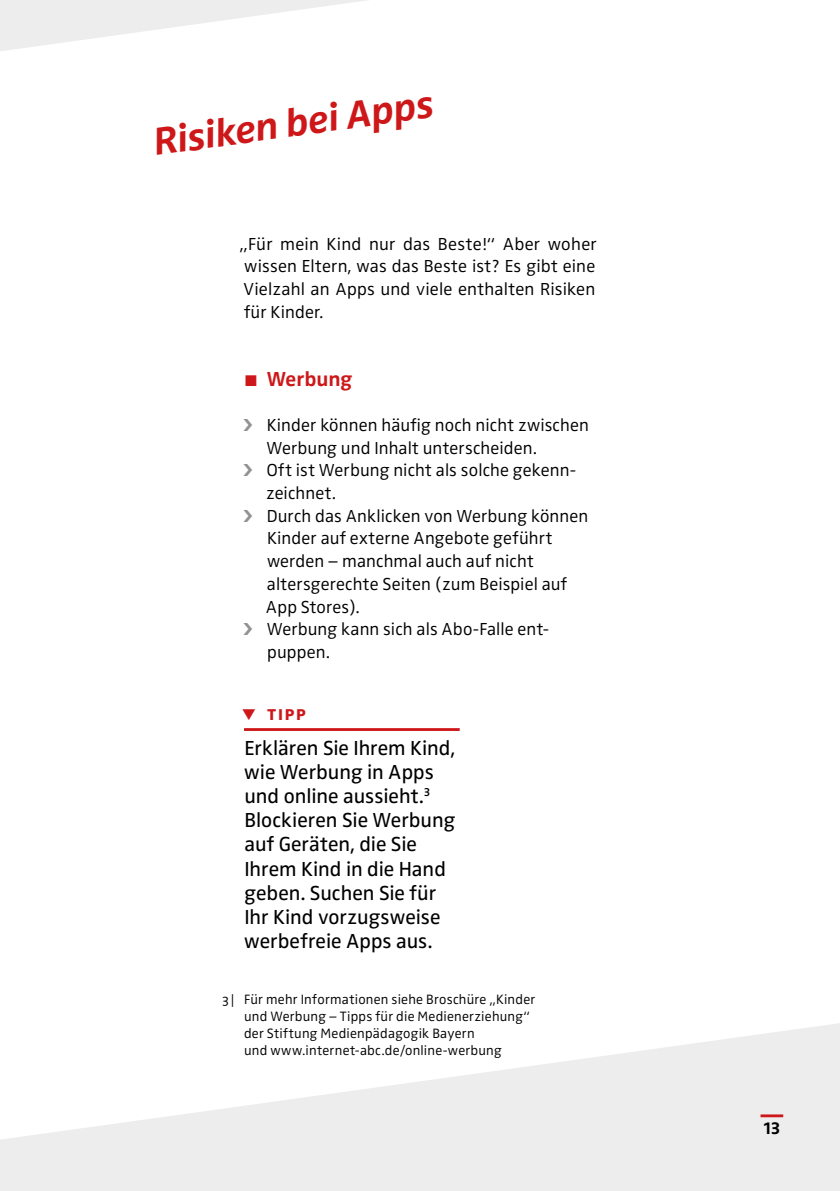
<style>
.page{position:relative;width:840px;height:1191px;background:#fff}
.page>*{position:absolute;margin:0;border:0;box-sizing:border-box;transform-origin:0 0}
.t1{font:italic 700 40px "Zwo OT";color:#cd1719}
.t2{font:21px/24px "Zwo OT";color:#000}
.t3{font:700 21px "Zwo OT";color:#cd1719}
.t4{font:300 18px/22.6px "Zwo OT";letter-spacing:.005em;color:#000;text-align:justify}
.t5{font:700 18px "Zwo OT";color:#000}
.t6{font:300 14px/17px "Zwo OT";letter-spacing:.015em;color:#000}
.s1{font-size:16px}
.s2{font-weight:900;color:#929292}
.s3{font-weight:700;font-size:17.4px;color:#cd1719}
.s4{font-weight:700;color:#cd1719}
</style>
<div class="page">
<svg style="left:0;top:1023px;width:839px;height:168px;fill:#ededed"></svg>
<svg style="left:0;top:0;width:367px;height:51px;fill:#ededed"></svg>
<hr style="left:244px;top:728px;width:215px;height:3px;background:#cd1719">
<hr style="left:760px;top:1114px;width:22px;height:3px;background:#cd1719">
<h1 class="t1" style="left:151px;top:119px;width:283px;rotate:-8deg">Risiken bei Apps</h1>
<p class="t4" style="left:239px;top:233px;width:359px">„Für mein Kind nur das Beste!“ Aber woher wissen Eltern, was das Beste ist? Es gibt eine Vielzahl an Apps und viele enthalten Risiken für Kinder.</p>
<p class="t3" style="left:244px;top:366px;width:109px"><span class="s1">■</span> Werbung</p>
<p class="t4" style="left:243px;top:414px;width:347px"><span class="s2">&gt;</span> Kinder können häufig noch nicht zwischen</p>
<p class="t4" style="left:266px;top:437px;width:272px">Werbung und Inhalt unterscheiden.</p>
<p class="t4" style="left:243px;top:459px;width:334px"><span class="s2">&gt;</span> Oft ist Werbung nicht als solche gekenn-</p>
<p class="t4" style="left:266px;top:482px;width:71px">zeichnet.</p>
<p class="t4" style="left:243px;top:505px;width:346px"><span class="s2">&gt;</span> Durch das Anklicken von Werbung können</p>
<p class="t4" style="left:267px;top:527px;width:287px">Kinder auf externe Angebote geführt</p>
<p class="t4" style="left:267px;top:550px;width:268px">werden – manchmal auch auf nicht</p>
<p class="t4" style="left:267px;top:573px;width:301px">altersgerechte Seiten (zum Beispiel auf</p>
<p class="t4" style="left:266px;top:595px;width:95px">App Stores).</p>
<p class="t4" style="left:243px;top:618px;width:305px"><span class="s2">&gt;</span> Werbung kann sich als Abo-Falle ent-</p>
<p class="t4" style="left:267px;top:641px;width:64px">puppen.</p>
<p class="t2" style="left:242px;top:695px;width:214px;line-height:35.4px"><span class="s3">▼</span> <span class="s4">tipp<br></span>Erklären Sie Ihrem Kind,</p>
<p class="t2" style="left:244px;top:760px;width:212px">wie Werbung in Apps und online aussieht.<sup>3<br></sup>Blockieren Sie Werbung auf Geräten, die Sie<br>Ihrem Kind in die Hand geben. Suchen Sie für<br>Ihr Kind vorzugsweise werbefreie Apps aus.</p>
<p class="t6" style="left:244px;top:991px;width:293px;text-indent:-23px">3 | Für mehr Informationen siehe Broschüre „Kinder und Werbung – Tipps für die Medienerziehung“ der Stiftung Medienpädagogik Bayern<br>und www.internet-abc.de/online-werbung</p>
<p class="t5" style="left:763px;top:1117px;width:18px">13</p>
</div>
